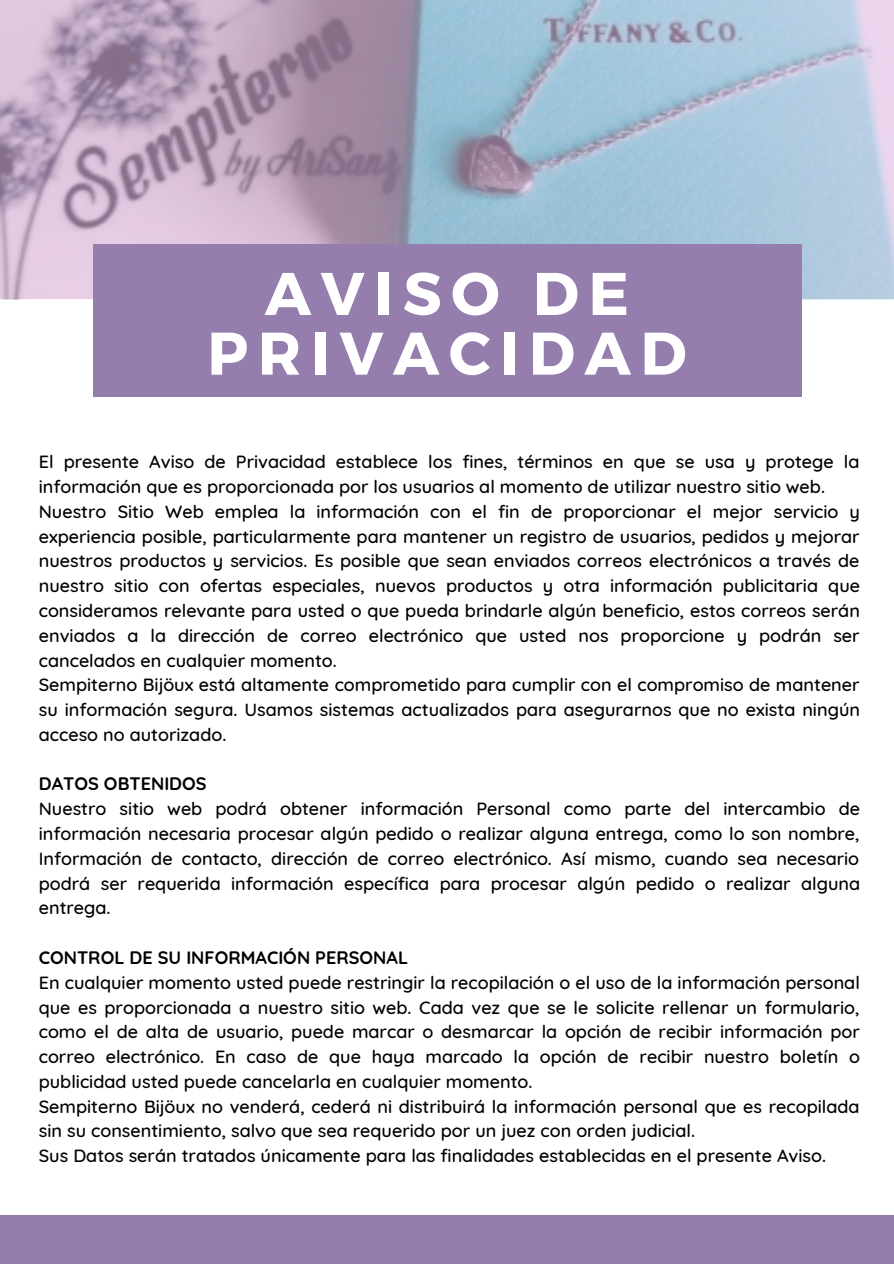
<style>
.page{position:relative;width:894px;height:1264px;background:#fff}
.page>*{position:absolute;margin:0;border:0;box-sizing:border-box;transform-origin:0 0}
.t1{font:700 60px/59.7px "Montserrat";letter-spacing:.16em;color:#fff;text-align:center}
.t2{font:500 18px/24.8px "Quicksand";color:#000;text-align:justify}
.t3{font:700 18px "Quicksand";color:#000}
</style>
<div class="page">
<img style="left:0;top:0;width:893px;height:299px">
<div style="left:93px;top:245px;width:708px;height:152px;background:#957dad"></div>
<div style="left:0;top:1215px;width:893px;height:48px;background:#957dad"></div>
<p class="t1" style="left:207px;top:261px;width:480px">AVISO DE<br>PRIVACIDAD</p>
<p class="t2" style="left:39px;top:449px;width:822px">El presente Aviso de Privacidad establece los fines, términos en que se usa y protege la información que es proporcionada por los usuarios al momento de utilizar nuestro sitio web.</p>
<p class="t2" style="left:39px;top:498px;width:822px">Nuestro Sitio Web emplea la información con el fin de proporcionar el mejor servicio y experiencia posible, particularmente para mantener un registro de usuarios, pedidos y mejorar nuestros productos y servicios. Es posible que sean enviados correos electrónicos a través de nuestro sitio con ofertas especiales, nuevos productos y otra información publicitaria que consideramos relevante para usted o que pueda brindarle algún beneficio, estos correos serán enviados a la dirección de correo electrónico que usted nos proporcione y podrán ser cancelados en cualquier momento.</p>
<p class="t2" style="left:39px;top:672px;width:822px">Sempiterno Bijöux está altamente comprometido para cumplir con el compromiso de mantener su información segura. Usamos sistemas actualizados para asegurarnos que no exista ningún acceso no autorizado.</p>
<p class="t3" style="left:39px;top:772px;width:169px">DATOS OBTENIDOS</p>
<p class="t2" style="left:39px;top:796px;width:822px">Nuestro sitio web podrá obtener información Personal como parte del intercambio de información necesaria procesar algún pedido o realizar alguna entrega, como lo son nombre, Información de contacto, dirección de correo electrónico. Así mismo, cuando sea necesario podrá ser requerida información específica para procesar algún pedido o realizar alguna entrega.</p>
<p class="t3" style="left:39px;top:945px;width:371px">CONTROL DE SU INFORMACIÓN PERSONAL</p>
<p class="t2" style="left:39px;top:969px;width:822px">En cualquier momento usted puede restringir la recopilación o el uso de la información personal que es proporcionada a nuestro sitio web. Cada vez que se le solicite rellenar un formulario, como el de alta de usuario, puede marcar o desmarcar la opción de recibir información por correo electrónico. En caso de que haya marcado la opción de recibir nuestro boletín o publicidad usted puede cancelarla en cualquier momento.</p>
<p class="t2" style="left:39px;top:1093px;width:822px">Sempiterno Bijöux no venderá, cederá ni distribuirá la información personal que es recopilada sin su consentimiento, salvo que sea requerido por un juez con orden judicial.</p>
<p class="t2" style="left:39px;top:1142px;width:788px">Sus Datos serán tratados únicamente para las finalidades establecidas en el presente Aviso.</p>
</div>
